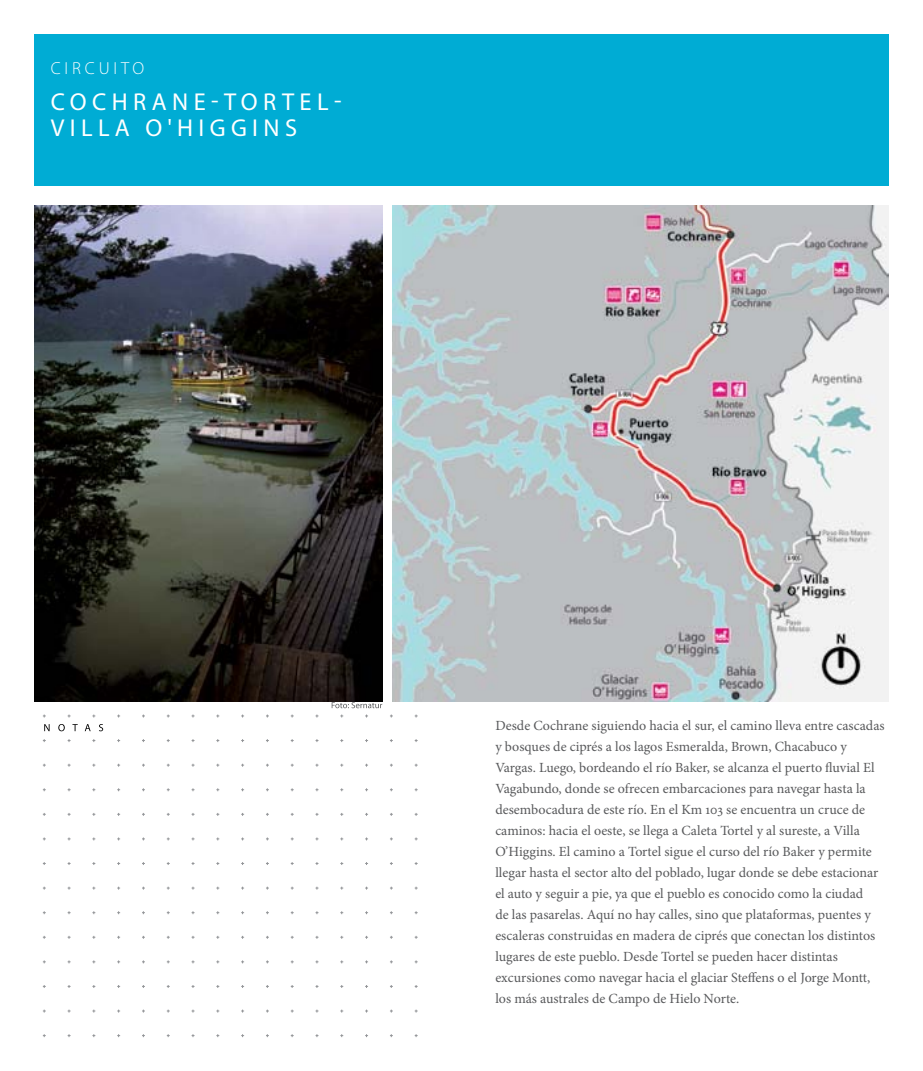
<style>
.page{position:relative;width:923px;height:1071px;background:#fff}
.page>*{position:absolute;margin:0;border:0;box-sizing:border-box;transform-origin:0 0}
.t1{font:24.5px "Myriad Pro";letter-spacing:.22em;color:#fff}
.t2{font:300 17.5px "Myriad Pro";letter-spacing:.22em;color:#fff}
.t3{font:14px/21px "Minion Pro";color:#58595b}
</style>
<div class="page">
<svg style="left:44px;top:724px;width:59px;height:7px"></svg>
<div style="left:35px;top:35px;width:854px;height:151px;background:#00acd4"></div>
<img style="left:35px;top:205px;width:347px;height:496px">
<img style="left:392px;top:205px;width:496px;height:496px">
<svg style="left:332px;top:702px;width:50px;height:6px"></svg>
<p class="t2" style="left:51px;top:57px;width:95px">CIRCU ITO</p>
<h1 class="t1" style="left:51px;top:87px;width:230px">COCHRA NE -TORTEL</h1>
<h1 class="t1" style="left:334px;top:87px;width:9px">-</h1>
<h1 class="t1" style="left:51px;top:113px;width:47px">VILLA</h1>
<h1 class="t1" style="left:145px;top:113px;width:153px">O'HIGGINS</h1>
<p class="t3" style="left:495px;top:715px;width:391px">Desde Cochrane siguiendo hacia el sur, el camino lleva entre cascadas y bosques de ciprés a los lagos Esmeralda, Brown, Chacabuco y Vargas. Luego, bordeando el río Baker, se alcanza el puerto fluvial El Vagabundo, donde se ofrecen embarcaciones para navegar hasta la desembocadura de este río. En el Km 103 se encuentra un cruce de caminos: hacia el oeste, se llega a Caleta Tortel y al sureste, a Villa O’Higgins. El camino a Tortel sigue el curso del río Baker y permite llegar hasta el sector alto del poblado, lugar donde se debe estacionar el auto y seguir a pie, ya que el pueblo es conocido como la ciudad<br>de las pasarelas. Aquí no hay calles, sino que plataformas, puentes y escaleras construidas en madera de ciprés que conectan los distintos lugares de este pueblo. Desde Tortel se pueden hacer distintas excursiones como navegar hacia el glaciar Steffens o el Jorge Montt, los más australes de Campo de Hielo Norte.</p>
</div>
